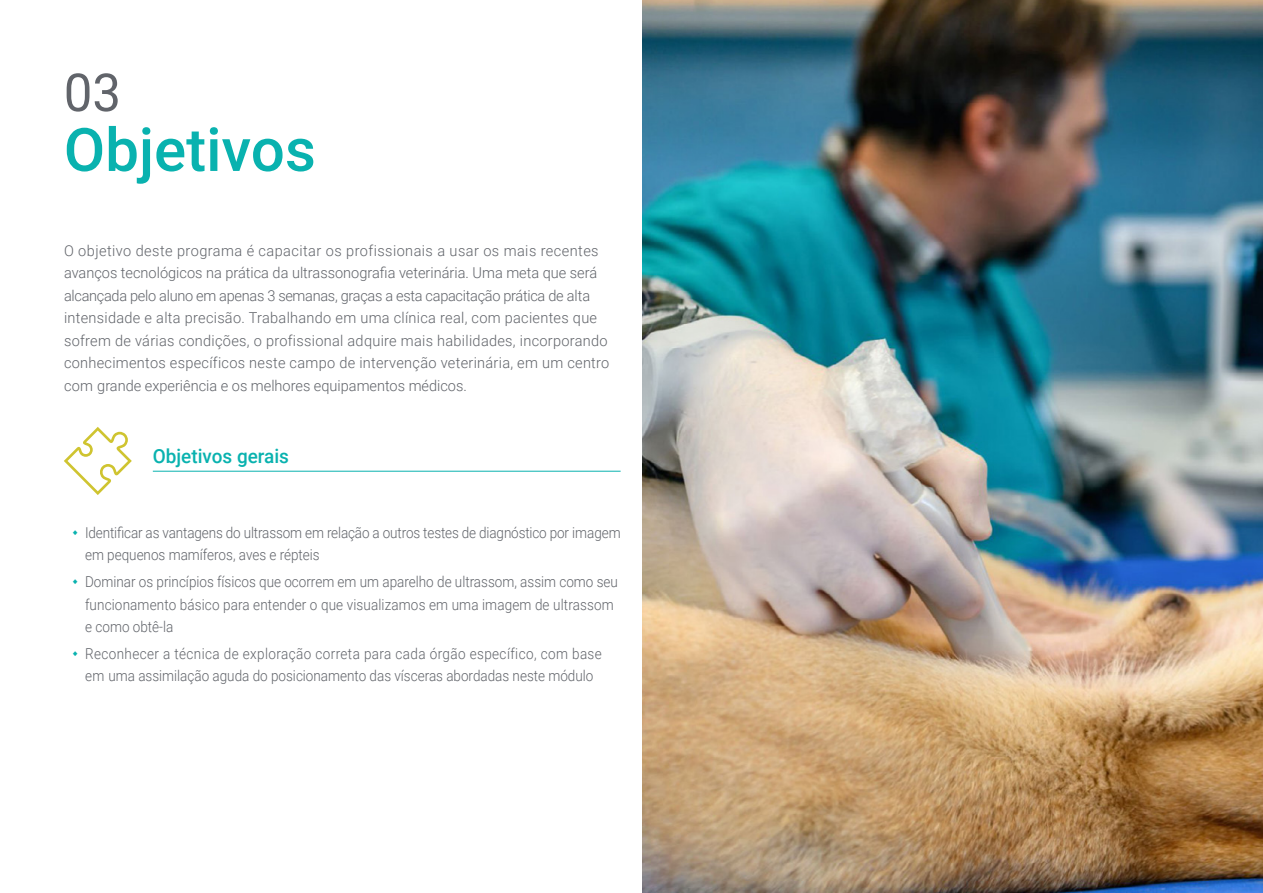
<style>
.page{position:relative;width:1263px;height:893px;background:#fff}
.page>*{position:absolute;margin:0;border:0;box-sizing:border-box;transform-origin:0 0}
.t1{font:500 60px "Roboto";color:#09b2af}
.t2{font:52.5px "Roboto";color:#61646a}
.t3{font:500 19.5px "Roboto";color:#09b2af}
.t4{font:300 15px/22.5px "Roboto";letter-spacing:.02em;color:#61646a}
.t5{font:300 15px/22.5px "Roboto";color:#61646a;scale:.9 1}
</style>
<div class="page">
<img style="left:642px;top:0;width:621px;height:893px">
<hr style="left:153px;top:471px;width:468px;height:1px;background:#09b2af">
<svg style="left:64px;top:427px;width:68px;height:68px"></svg>
<h2 class="t2" style="left:64px;top:56px;width:59px">03</h2>
<h1 class="t1" style="left:64px;top:108px;width:254px">Objetivos</h1>
<p class="t4" style="left:64px;top:239px;width:547px">O objetivo deste programa é capacitar os profissionais a usar os mais recentes avanços tecnológicos na prática da ultrassonografia veterinária. Uma meta que será alcançada pelo aluno em apenas 3 semanas, graças a esta capacitação prática de alta intensidade e alta precisão. Trabalhando em uma clínica real, com pacientes que sofrem de várias condições, o profissional adquire mais habilidades, incorporando conhecimentos específicos neste campo de intervenção veterinária, em um centro com grande experiência e os melhores equipamentos médicos.</p>
<h3 class="t3" style="left:153px;top:442px;width:138px">Objetivos gerais</h3>
<p class="t5" style="left:85px;top:521px;width:597px">Identificar as vantagens do ultrassom em relação a outros testes de diagnóstico por imagem em pequenos mamíferos, aves e répteis</p>
<p class="t5" style="left:85px;top:570px;width:594px">Dominar os princípios físicos que ocorrem em um aparelho de ultrassom, assim como seu funcionamento básico para entender o que visualizamos em uma imagem de ultrassom e como obtê-la</p>
<p class="t5" style="left:85px;top:642px;width:576px">Reconhecer a técnica de exploração correta para cada órgão específico, com base em uma assimilação aguda do posicionamento das vísceras abordadas neste módulo</p>
</div>
